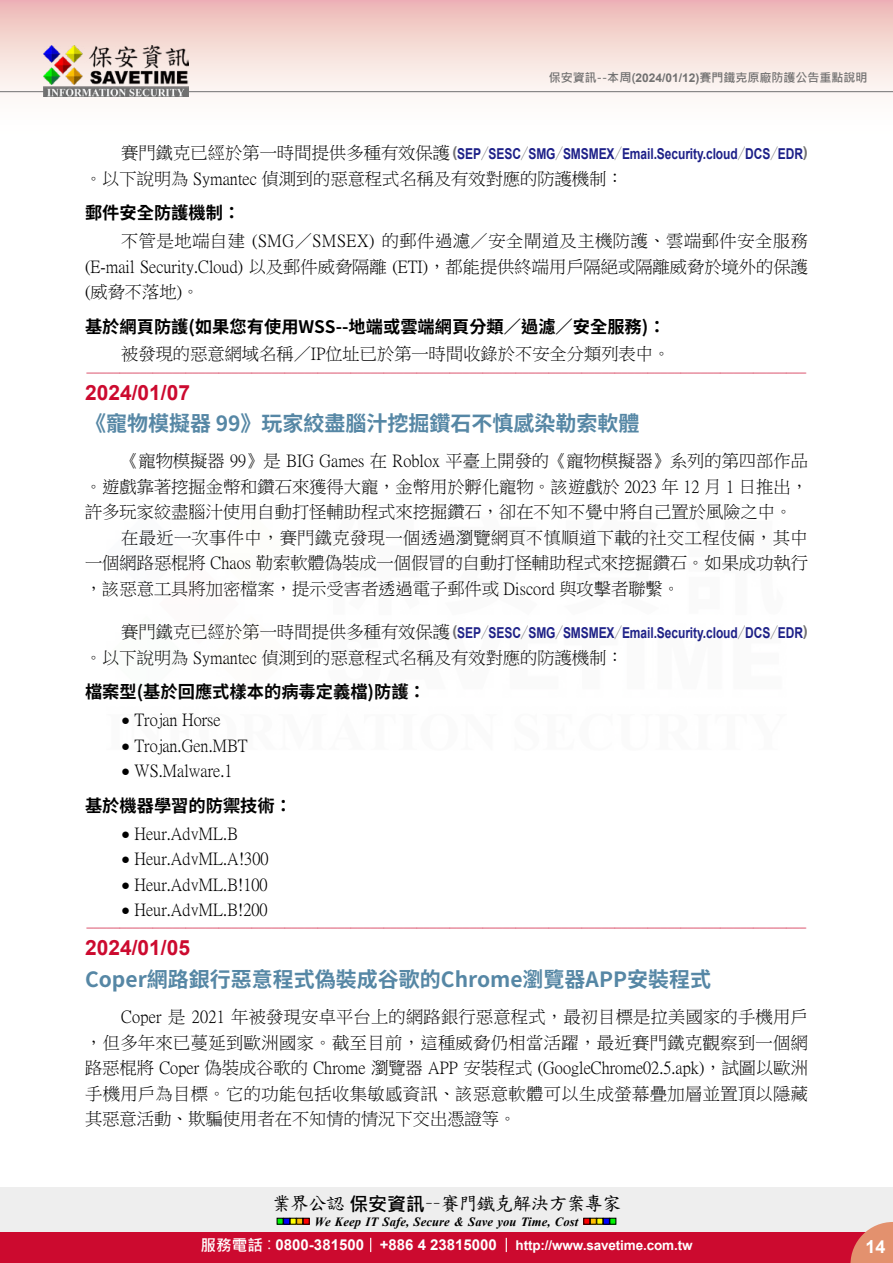
<style>
.page{position:relative;width:893px;height:1263px;background:#fff}
.page>*{position:absolute;margin:0;border:0;box-sizing:border-box;transform-origin:0 0}
.t1{font:700 21px "Source Han Sans TW";color:#5687a5}
.t2{font:700 21px "Arial";color:#cc0a2f}
.t3{font:18.9px "DF Kai Shu SB Estd BF";letter-spacing:-.05em;color:#000}
.t4{font:700 18px "Arial";color:#fff}
.t5{font:17.25px/25.5px "P Ming Li U";color:#000;text-align:justify}
.t6{font:700 17.25px "Source Han Sans TW";color:#000}
.t7{font:17.25px "P Ming Li U";letter-spacing:.02em;color:#000}
.t8{font:16.5px "DF Kai Shu SB Estd BF";color:#cc0a2f}
.t9{font:700 15px "Arial";letter-spacing:-.005em;color:#1d2088;scale:.8 1}
.t10{font:700 13.5px "Arial";letter-spacing:-.01em;color:#fff}
.t11{font:italic 700 12.6px "Times New Roman";letter-spacing:.005em;color:#000}
.t12{font:700 12px "Microsoft Jheng Hei";color:#727171}
.s1{font-family:"Arial"}
.s2{font-family:"P Ming Li U";font-weight:400;font-size:17.25px;color:#000}
.s3{color:#727171}
.s4{font-family:"Source Han Sans TW";font-weight:800;color:#727171}
.s5{font-family:"Arial";font-size:15px}
.s6{font-family:"Microsoft Jheng Hei";font-weight:700}
.s7{font-family:"Microsoft Jheng Hei";font-size:15.6px}
.s8{font-family:"Microsoft Jheng Hei";font-weight:400;font-size:15.6px}
.s9{font-size:15px}
</style>
<div class="page">
<div style="left:0;top:1187px;width:893px;height:49px;background:#eee"></div>
<svg style="left:277px;top:1218px;width:32px;height:6px"></svg>
<svg style="left:584px;top:1218px;width:32px;height:6px"></svg>
<div style="left:0;top:1232px;width:893px;height:31px;background:#cc0a2f"></div>
<svg style="left:850px;top:1222px;width:43px;height:41px"></svg>
<svg style="left:370px;top:1238px;width:1px;height:14px"></svg>
<svg style="left:506px;top:1238px;width:1px;height:14px"></svg>
<div style="left:0;top:0;width:893px;height:141px;background:linear-gradient(to bottom,#efc0bb,#fff)"></div>
<hr style="left:0;top:91px;width:893px;height:1px;background:#727171">
<img style="left:44px;top:46px;width:145px;height:51px">
<p class="t12" style="left:549px;top:70px;width:320px">保安資訊--本周(<span class="s1">2024/01/12)</span>賽門鐵克原廠防護公告重點說明</p>
<p class="t9" style="left:121px;top:143px;width:860px"><span class="s2">賽門鐵克已經於第一時間提供多種有效保護</span><span class="s3">(</span>SEP<span class="s4">／</span>SESC<span class="s4">／</span>SMG<span class="s4">／</span>SMSMEX<span class="s4">／</span>Email.Security.cloud<span class="s4">／</span>DCS<span class="s4">／</span>EDR<span class="s3">)</span></p>
<p class="t5" style="left:85px;top:166px;width:540px">。以下說明為 Symantec 偵測到的惡意程式名稱及有效對應的防護機制：</p>
<p class="t6" style="left:85px;top:203px;width:157px">郵件安全防護機制：</p>
<p class="t5" style="left:85px;top:228px;width:724px;text-indent:36px">不管是地端自建 (SMG／SMSEX) 的郵件過濾／安全閘道及主機防護、雲端郵件安全服務(E-mail Security.Cloud) 以及郵件威脅隔離 (ETI)，都能提供終端用戶隔絕或隔離威脅於境外的保護(威脅不落地)。</p>
<p class="t6" style="left:85px;top:316px;width:582px">基於網頁防護(如果您有使用WSS--地端或雲端網頁分類／過濾／安全服務)：</p>
<p class="t5" style="left:121px;top:341px;width:551px">被發現的惡意網域名稱／IP位址已於第一時間收錄於不安全分類列表中。</p>
<p class="t8" style="left:86px;top:364px;width:723px">-------------------------------------------------------------------------------------------------------------</p>
<p class="t2" style="left:85px;top:377px;width:107px">2024/01/07</p>
<p class="t1" style="left:85px;top:412px;width:556px">《寵物模擬器 99》玩家絞盡腦汁挖掘鑽石不慎感染勒索軟體</p>
<p class="t5" style="left:121px;top:448px;width:688px">《寵物模擬器 99》是 BIG Games 在 Roblox 平臺上開發的《寵物模擬器》系列的第四部作品</p>
<p class="t5" style="left:85px;top:474px;width:724px">。遊戲靠著挖掘金幣和鑽石來獲得大寵，金幣用於孵化寵物。該遊戲於 2023 年 12 月 1 日推出，</p>
<p class="t5" style="left:85px;top:499px;width:709px">許多玩家絞盡腦汁使用自動打怪輔助程式來挖掘鑽石，卻在不知不覺中將自己置於風險之中。</p>
<p class="t7" style="left:121px;top:529px;width:688px">在最近一次事件中，賽門鐵克發現一個透過瀏覽網頁不慎順道下載的社交工程伎倆，其中</p>
<p class="t5" style="left:85px;top:550px;width:724px">一個網路惡棍將 Chaos 勒索軟體偽裝成一個假冒的自動打怪輔助程式來挖掘鑽石。如果成功執行</p>
<p class="t5" style="left:85px;top:576px;width:597px">，該惡意工具將加密檔案，提示受害者透過電子郵件或 Discord 與攻擊者聯繫。</p>
<p class="t9" style="left:121px;top:622px;width:860px"><span class="s2">賽門鐵克已經於第一時間提供多種有效保護</span><span class="s3">(</span>SEP<span class="s4">／</span>SESC<span class="s4">／</span>SMG<span class="s4">／</span>SMSMEX<span class="s4">／</span>Email.Security.cloud<span class="s4">／</span>DCS<span class="s4">／</span>EDR<span class="s3">)</span></p>
<p class="t5" style="left:85px;top:645px;width:540px">。以下說明為 Symantec 偵測到的惡意程式名稱及有效對應的防護機制：</p>
<p class="t6" style="left:85px;top:682px;width:342px">檔案型(基於回應式樣本的病毒定義檔)防護：</p>
<p class="t5" style="left:121px;top:707px;width:101px"><span class="s5">●</span> Trojan Horse</p>
<p class="t5" style="left:121px;top:733px;width:128px"><span class="s5">●</span> Trojan.Gen.MBT</p>
<p class="t5" style="left:121px;top:758px;width:113px"><span class="s5">●</span> WS.Malware.1</p>
<p class="t6" style="left:85px;top:795px;width:209px">基於機器學習的防禦技術：</p>
<p class="t5" style="left:121px;top:820px;width:118px"><span class="s5">●</span> Heur.AdvML.B</p>
<p class="t5" style="left:121px;top:846px;width:149px"><span class="s5">●</span> Heur.AdvML.A!300</p>
<p class="t5" style="left:121px;top:871px;width:148px"><span class="s5">●</span> Heur.AdvML.B!100</p>
<p class="t5" style="left:121px;top:897px;width:148px"><span class="s5">●</span> Heur.AdvML.B!200</p>
<p class="t8" style="left:86px;top:920px;width:723px">-------------------------------------------------------------------------------------------------------------</p>
<p class="t2" style="left:85px;top:933px;width:107px">2024/01/05</p>
<p class="t1" style="left:85px;top:967px;width:628px">Coper網路銀行惡意程式偽裝成谷歌的Chrome瀏覽器APP安裝程式</p>
<p class="t5" style="left:85px;top:1004px;width:725px;text-indent:36px">Coper 是 2021 年被發現安卓平台上的網路銀行惡意程式，最初目標是拉美國家的手機用戶，但多年來已蔓延到歐洲國家。截至目前，這種威脅仍相當活躍，最近賽門鐵克觀察到一個網路惡棍將 Coper 偽裝成谷歌的 Chrome 瀏覽器 APP 安裝程式 (GoogleChrome02.5.apk)，試圖以歐洲手機用戶為目標。它的功能包括收集敏感資訊、該惡意軟體可以生成螢幕疊加層並置頂以隱藏其惡意活動、欺騙使用者在不知情的情況下交出憑證等。</p>
<p class="t3" style="left:272px;top:1194px;width:351px">業界公認<span class="s6">保安資訊</span>－－賽門鐵克解決方案專家</p>
<p class="t11" style="left:315px;top:1212px;width:265px">We Keep IT Safe, Secure &amp; Save you Time, Cost</p>
<p class="t10" style="left:200px;top:1235px;width:494px"><span class="s7">服務電話</span><span class="s8">：</span><span class="s9">0800-381500 +886 4 23815000</span> http://www.savetime.com.tw</p>
<p class="t4" style="left:865px;top:1234px;width:22px">14</p>
</div>
